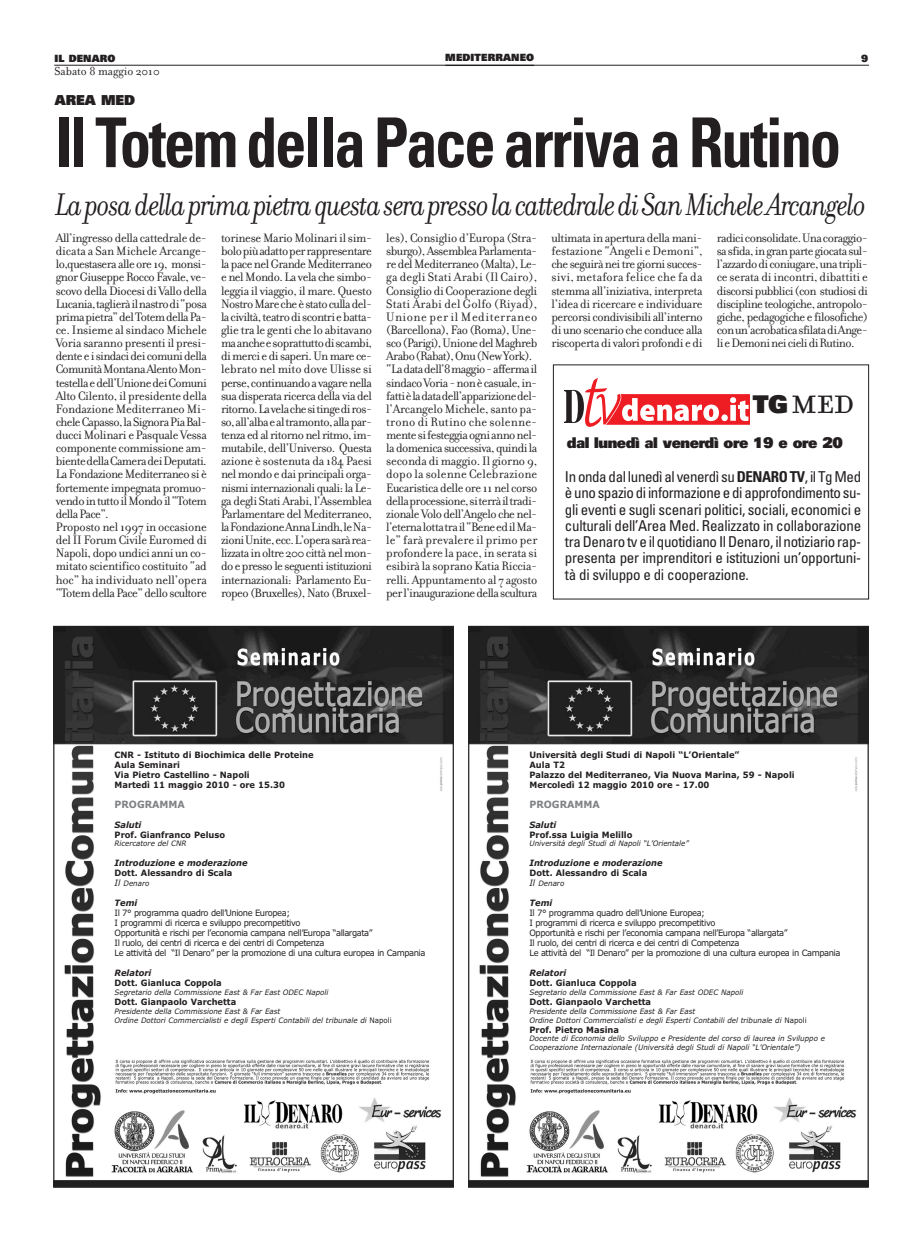
<style>
.page{position:relative;width:922px;height:1241px;background:#fff}
.page>*{position:absolute;margin:0;border:0;box-sizing:border-box;transform-origin:0 0}
.t1{font:700 condensed 68.75px "Univers LT Std";letter-spacing:-.035em;color:#231f20;scale:.91 1}
.t2{font:42.5px "Filosofia Small Caps";color:#231f20}
.t3{font:italic 33.75px "Filosofia";letter-spacing:-.04em;color:#231f20;scale:.9 1}
.t4{font:condensed 15px/16.2px "Univers";letter-spacing:-.02em;color:#231f20;text-align:justify}
.t5{font:14.88px "Univers LT Std X Black";letter-spacing:-.03em;color:#231f20}
.t6{font:13.75px "Univers LT Std X Black";color:#231f20}
.t7{font:13.12px/13.1px "Filosofia";letter-spacing:-.035em;color:#231f20;text-align:justify}
.t8{font:12.5px "Filosofia";color:#231f20}
.t9{font:10px "Univers LT Std X Black";letter-spacing:.015em;color:#231f20}
.t10{font:700 10px "Verdana";color:#808285;scale:.95 1}
.t11{font:8.75px/10px "Verdana";letter-spacing:-.05em;color:#231f20;scale:.95 1}
.t12{font:700 8.75px/10px "Verdana";color:#231f20;scale:.95 1}
.t13{font:italic 700 8.75px "Verdana";color:#231f20;scale:.95 1}
.t14{font:italic 7.5px/8.8px "Verdana";color:#231f20;scale:.95 1}
.s1{font-family:"Univers LT Std X Black";font-size:24.5px}
.s2{font-weight:700}
.s3{font-size:8.75px}
.s4{font-style:normal}
</style>
<div class="page">
<hr style="left:54px;top:65px;width:814px;height:1px;background:#231f20">
<svg style="left:564px;top:378px;width:185px;height:49px"></svg>
<img style="left:55px;top:627px;width:397px;height:558px">
<img style="left:470px;top:627px;width:396px;height:558px">
<p class="t9" style="left:54px;top:55px;width:63px">IL DENARO</p>
<p class="t9" style="left:445px;top:54px;width:90px">MEDITERRANEO</p>
<p class="t8" style="left:54px;top:64px;width:107px">Sabato 8 maggio 2010</p>
<p class="t6" style="left:55px;top:95px;width:82px">AREA MED</p>
<h1 class="t1" style="left:55px;top:117px;width:865px">Il Totem della Pace arriva a Rutino</h1>
<p class="t9" style="left:861px;top:55px;width:9px">9</p>
<h3 class="t3" style="left:55px;top:183px;width:902px">LaposadellaprimapietraquestaserapressolacattedralediSanMicheleArcangelo</h3>
<p class="t7" style="left:56px;top:231px;width:152px;text-align:left">All’ingresso della cattedrale de&shy;dicata a San Michele Arcange&shy;lo,questasera alle ore 19, monsi&shy;gnor Giuseppe Rocco Favale, ve&shy;scovo della Diocesi di Vallo della<br>Lucania,taglieràilnastrodi“posa primapietra”delTotemdellaPa&shy;ce. Insieme al sindaco Michele<br>Voria saranno presenti il presi&shy;denteeisindacideicomunidella<br>ComunitàMontanaAlentoMon&shy;testellaedell’UnionedeiComuni<br>Alto Cilento, il presidente della<br>Fondazione Mediterraneo Mi&shy;cheleCapasso,laSignoraPiaBal&shy;ducci Molinari e Pasquale Vessa componente commissione am&shy;bientedellaCameradeiDeputati.<br>La Fondazione Mediterraneo si è fortemente impegnata promuo&shy;vendointuttoilMondoil“Totem dellaPace”.<br>Proposto nel 1997 in occasione del II Forum Civile Euromed di<br>Napoli, dopo undici anni un co&shy;mitato scientifico costituito “ad hoc” ha individuato nell’opera “Totem della Pace” dello scultore</p>
<p class="t7" style="left:221px;top:231px;width:152px">torinese Mario Molinari il sim&shy;bolopiùadattoperrappresentare la pace nel Grande Mediterraneo e nel Mondo. La vela che simbo&shy;leggia il viaggio, il mare. Questo NostroMarecheèstatoculladel&shy;laciviltà,teatrodiscontriebatta&shy;glie tra le genti che lo abitavano maancheesoprattuttodiscambi, di merci e di saperi. Un mare ce&shy;lebrato nel mito dove Ulisse si perse,continuandoavagarenella sua disperata ricerca della via del ritorno.Lavelachesitingediros&shy;so,all’albaealtramonto,allapar&shy;tenzaedalritornonelritmo,im&shy;mutabile, dell’Universo. Questa azione è sostenuta da 184 Paesi nel mondo e dai principali orga&shy;nismi internazionali quali: la Le&shy;ga degli Stati Arabi, l’Assemblea Parlamentare del Mediterraneo, laFondazioneAnnaLindh,leNa&shy;zioniUnite,ecc.L’operasaràrea&shy;lizzatainoltre200cittànelmon&shy;doepressole seguentiistituzioni internazionali: Parlamento Eu&shy;ropeo (Bruxelles), Nato (Bruxel-</p>
<p class="t7" style="left:386px;top:231px;width:152px;text-align:left">les), Consiglio d’Europa (Stra&shy;sburgo),AssembleaParlamenta&shy;re del Mediterraneo (Malta), Le&shy;ga degli Stati Arabi (Il Cairo),<br>Consiglio di Cooperazione degli<br>Stati Arabi del Golfo (Riyad),<br>Unione per il Mediterraneo (Barcellona), Fao (Roma), Une&shy;sco(Parigi),UnionedelMaghreb<br>Arabo(Rabat),Onu(NewYork). “Ladatadell’8maggio-affermail sindacoVoria-nonècasuale,in&shy;fattièladatadell’apparizionedel&shy;l’Arcangelo Michele, santo pa&shy;trono di Rutino che solenne&shy;mentesifesteggiaogniannonel&shy;ladomenica successiva,quindila seconda di maggio. Il giorno 9, dopo la solenne Celebrazione<br>Eucaristica delle ore 11 nel corso dellaprocessione,siterràiltradi&shy;zionale Volo dell’Angelo che nel&shy;l’eternalottatrail“BeneedilMa&shy;le” farà prevalere il primo per profondere la pace, in serata si esibirà la soprano Katia Riccia&shy;relli. Appuntamento al 7 agosto perl’inaugurazionedellascultura</p>
<p class="t7" style="left:551px;top:231px;width:152px">ultimata in apertura della mani&shy;festazione “Angeli e Demoni”, che seguiràneitre giornisucces&shy;sivi, metafora felice che fa da stemma all’iniziativa, interpreta l’idea di ricercare e individuare percorsi condivisibili all’interno di uno scenario che conduce alla riscoperta di valori profondi e di</p>
<p class="t7" style="left:716px;top:231px;width:152px">radiciconsolidate.Unacoraggio&shy;sasfida,ingranpartegiocatasul&shy;l’azzardodiconiugare,unatripli&shy;ce serata di incontri, dibattiti e discorsipubblici(con studiosidi discipline teologiche, antropolo&shy;giche, pedagogiche e filosofiche) conun’acrobaticasfilatadiAnge&shy;lieDemonineicielidiRutino.</p>
<h2 class="t2" style="left:752px;top:373px;width:103px"><span class="s1">TG</span>med</h2>
<p class="t5" style="left:566px;top:437px;width:277px">dal lunedì al venerdì ore 19 e ore 20</p>
<p class="t4" style="left:564px;top:470px;width:298px">Inondadal lunedìal venerdì su<span class="s2">DENAROTV</span>, ilTgMed èunospaziodi informazioneediapprofondimentosu&shy;gli eventi e sugli scenari politici, sociali, economici e culturali dell’Area Med. Realizzato in collaborazione traDenaro tv e il quotidiano IlDenaro, il notiziario rap&shy;presenta per imprenditori e istituzioni un’opportuni&shy;tà di sviluppo e di cooperazione.</p>
<p class="t12" style="left:115px;top:749px;width:211px">CNR - Istituto di Biochimica delle Proteine<br>Aula Seminari<br>Via Pietro Castellino - Napoli<br>Martedì 11 maggio 2010 - ore 15.30</p>
<p class="t10" style="left:115px;top:798px;width:76px">PROGRAMMA</p>
<p class="t13" style="left:115px;top:819px;width:30px">Saluti</p>
<p class="t12" style="left:115px;top:829px;width:118px">Prof. Gianfranco Peluso</p>
<p class="t14" style="left:115px;top:839px;width:77px">Ricercatore del CNR</p>
<p class="t13" style="left:115px;top:858px;width:141px">Introduzione e moderazione</p>
<p class="t12" style="left:115px;top:868px;width:125px">Dott. Alessandro di Scala</p>
<p class="t14" style="left:115px;top:879px;width:38px"><span class="s3">Il</span> Denaro</p>
<p class="t13" style="left:115px;top:898px;width:26px">Temi</p>
<p class="t11" style="left:115px;top:908px;width:329px">Il 7° programma quadro dell’Unione Europea;<br>I programmi di ricerca e sviluppo precompetitivo<br>Opportunità e rischi per l’economia campana nell’Europa “allargata”<br>Il ruolo, dei centri di ricerca e dei centri di Competenza<br>Le attività del “Il Denaro” per la promozione di una cultura europea in Campania</p>
<p class="t13" style="left:115px;top:968px;width:40px">Relatori</p>
<p class="t12" style="left:115px;top:978px;width:114px">Dott. Gianluca Coppola</p>
<p class="t14" style="left:115px;top:988px;width:227px">Segretario della Commissione East &amp; Far East ODEC Napoli</p>
<p class="t12" style="left:115px;top:997px;width:130px">Dott. Gianpaolo Varchetta</p>
<p class="t14" style="left:115px;top:1006px;width:293px">Presidente della Commissione East &amp; Far East<br>Ordine Dottori Commercialisti e degli Esperti Contabili del tribunale di <span class="s4">Napoli</span></p>
<p class="t12" style="left:529px;top:749px;width:280px">Università degli Studi di Napoli “L’Orientale”<br>Aula T2<br>Palazzo del Mediterraneo, Via Nuova Marina, 59 - Napoli Mercoledì 12 maggio 2010 ore - 17.00</p>
<p class="t10" style="left:529px;top:798px;width:76px">PROGRAMMA</p>
<p class="t13" style="left:529px;top:819px;width:30px">Saluti</p>
<p class="t12" style="left:529px;top:829px;width:110px">Prof.ssa Luigia Melillo</p>
<p class="t14" style="left:529px;top:839px;width:169px">Università degli Studi di Napoli “L’Orientale”</p>
<p class="t13" style="left:529px;top:858px;width:141px">Introduzione e moderazione</p>
<p class="t12" style="left:529px;top:868px;width:125px">Dott. Alessandro di Scala</p>
<p class="t14" style="left:529px;top:879px;width:38px"><span class="s3">Il</span> Denaro</p>
<p class="t13" style="left:529px;top:898px;width:26px">Temi</p>
<p class="t11" style="left:529px;top:908px;width:329px">Il 7° programma quadro dell’Unione Europea;<br>I programmi di ricerca e sviluppo precompetitivo<br>Opportunità e rischi per l’economia campana nell’Europa “allargata”<br>Il ruolo, dei centri di ricerca e dei centri di Competenza<br>Le attività del “Il Denaro” per la promozione di una cultura europea in Campania</p>
<p class="t13" style="left:529px;top:968px;width:40px">Relatori</p>
<p class="t12" style="left:529px;top:978px;width:114px">Dott. Gianluca Coppola</p>
<p class="t14" style="left:529px;top:988px;width:227px">Segretario della Commissione East &amp; Far East ODEC Napoli</p>
<p class="t12" style="left:529px;top:997px;width:130px">Dott. Gianpaolo Varchetta</p>
<p class="t14" style="left:529px;top:1006px;width:293px">Presidente della Commissione East &amp; Far East<br>Ordine Dottori Commercialisti e degli Esperti Contabili del tribunale di <span class="s4">Napoli</span></p>
<p class="t12" style="left:529px;top:1024px;width:96px">Prof. Pietro Masina</p>
<p class="t14" style="left:529px;top:1034px;width:312px">Docente di Economia dello Sviluppo e Presidente del corso di laurea in Sviluppo e<br>Cooperazione Internazionale (Università degli Studi di Napoli “L’Orientale”)</p>
</div>
